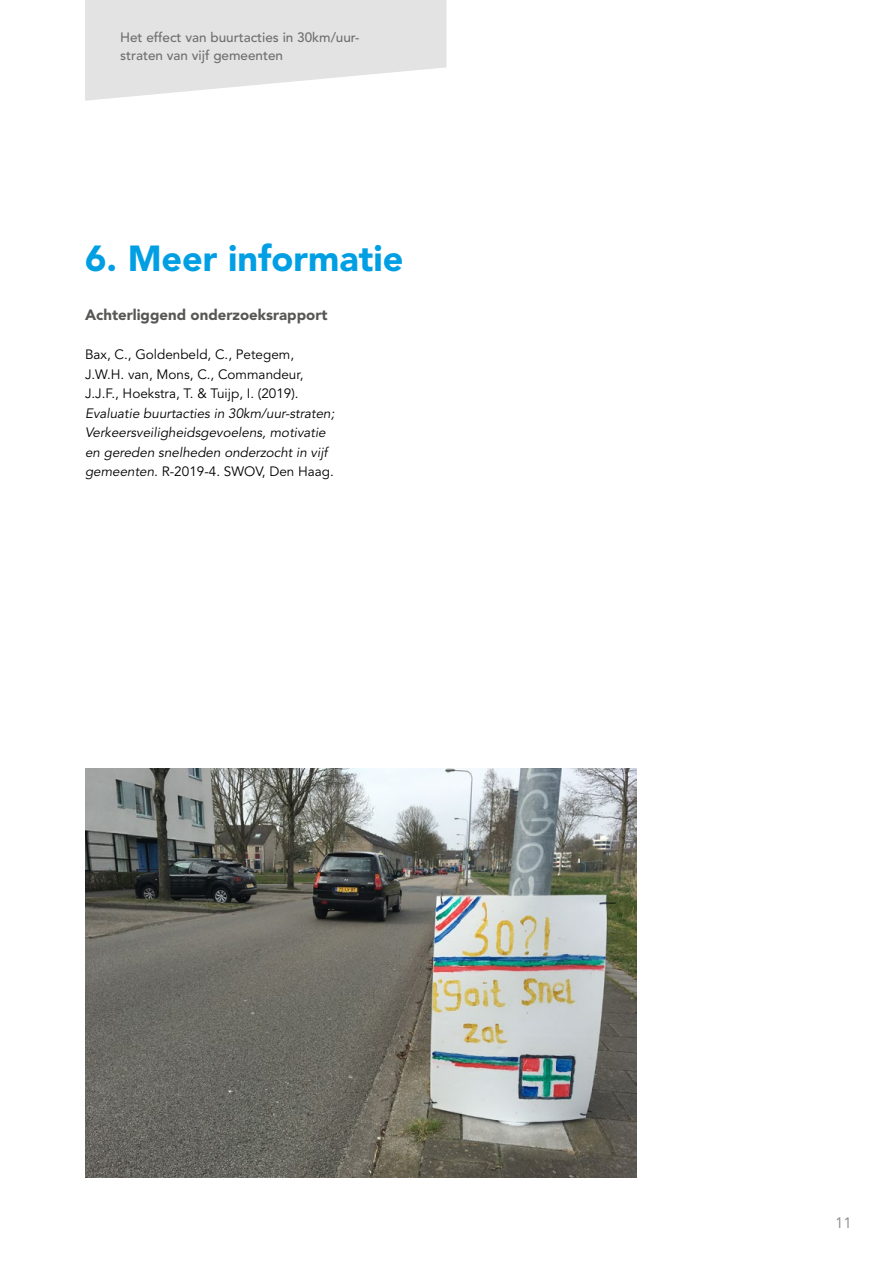
<style>
.page{position:relative;width:893px;height:1263px;background:#fff}
.page>*{position:absolute;margin:0;border:0;box-sizing:border-box;transform-origin:0 0}
.t1{font:900 36px "Avenir LT Std";color:#009fe3}
.t2{font:900 15px "Avenir LT Std";color:#575756}
.t3{font:15px "Avenir LT Std";color:#878787}
.t4{font:italic 13.5px/19.5px "Avenir LT Std";color:#000}
.t5{font:13.5px/19.5px "Avenir LT Std";color:#000}
.t6{font:500 13.5px/18px "Avenir LT Std";color:#706f6f}
.s1{font-style:normal}
</style>
<div class="page">
<svg style="left:85px;top:0;width:361px;height:101px"></svg>
<img style="left:85px;top:768px;width:552px;height:410px">
<p class="t6" style="left:120px;top:29px;width:241px">Het effect van buurtacties in 30km/uur&shy;straten van vijf gemeenten</p>
<h1 class="t1" style="left:85px;top:237px;width:320px">6. Meer informatie</h1>
<p class="t2" style="left:85px;top:306px;width:244px">Achterliggend onderzoeksrapport</p>
<p class="t5" style="left:85px;top:345px;width:220px">Bax, C., Goldenbeld, C., Petegem,<br>J.W.H. van, Mons, C., Commandeur,<br>J.J.F., Hoekstra, T. &amp; Tuijp, I. (2019).</p>
<p class="t4" style="left:85px;top:403px;width:251px">Evaluatie buurtacties in 30km/uur-straten; Verkeersveiligheidsgevoelens, motivatie en gereden snelheden onderzocht in vijf gemeenten. <span class="s1">R-2019-4. SWOV, Den Haag.</span></p>
<p class="t3" style="left:835px;top:1215px;width:18px">11</p>
</div>
